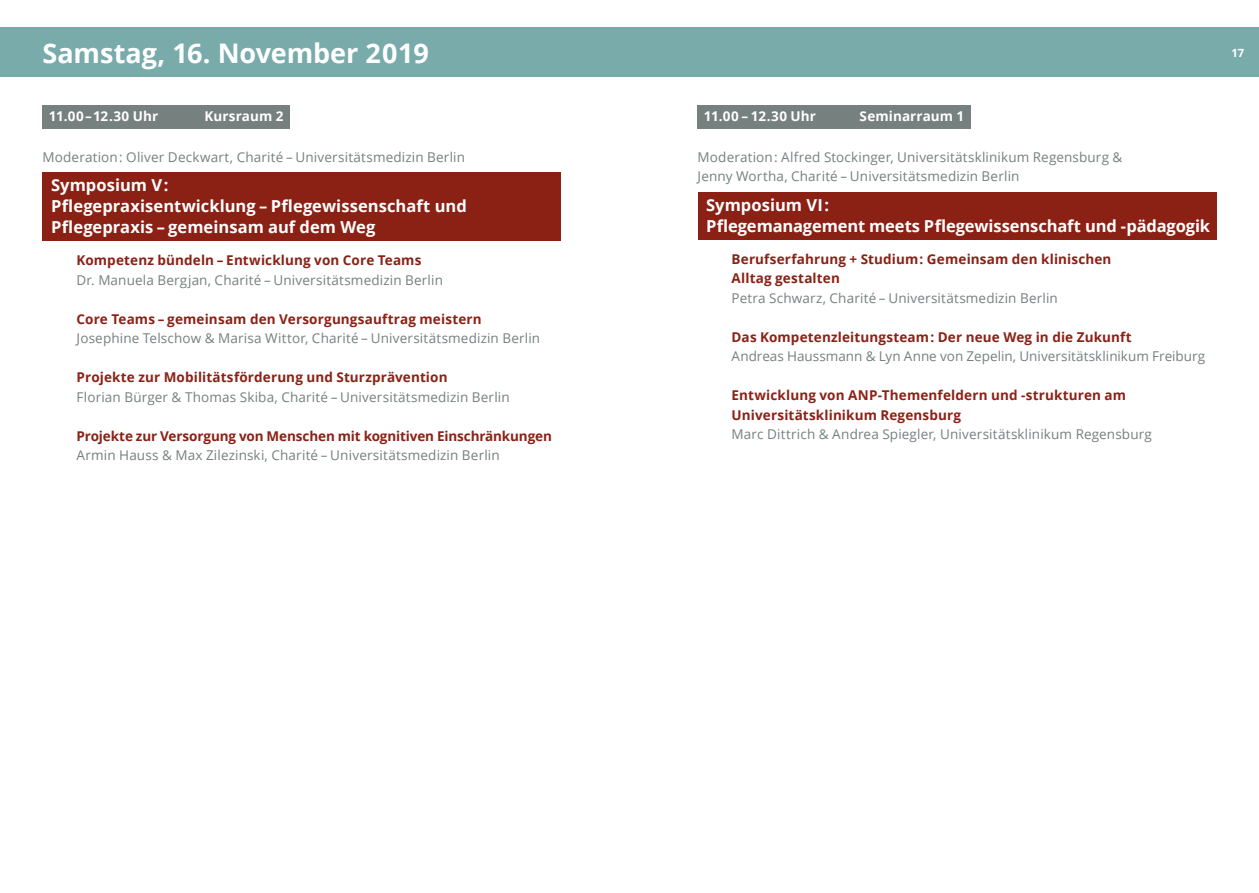
<style>
.page{position:relative;width:1259px;height:893px;background:#fff}
.page>*{position:absolute;margin:0;border:0;box-sizing:border-box;transform-origin:0 0}
.t1{font:700 27px "Open Sans";color:#fff}
.t2{font:700 16.5px/21px "Open Sans";color:#fff}
.t3{font:13.5px/19.5px "Open Sans";letter-spacing:.01em;color:#76807f}
.t4{font:700 13.5px/19.5px "Open Sans";letter-spacing:.01em;color:#8b2115}
.t5{font:700 13.5px "Open Sans";letter-spacing:-.01em;color:#8b2115}
.t6{font:700 13.5px "Open Sans";letter-spacing:.005em;color:#fff}
.t7{font:700 11.25px "Open Sans";color:#fff}
</style>
<div class="page">
<div style="left:0;top:28px;width:1259px;height:49px;background:#78abaa"></div>
<div style="left:43px;top:105px;width:247px;height:23px;background:#76807f"></div>
<div style="left:43px;top:173px;width:518px;height:68px;background:#8b2115"></div>
<div style="left:697px;top:105px;width:273px;height:23px;background:#76807f"></div>
<div style="left:697px;top:192px;width:519px;height:48px;background:#8b2115"></div>
<h1 class="t1" style="left:42px;top:34px;width:388px">Samstag, 16. November 2019</h1>
<p class="t7" style="left:1231px;top:44px;width:14px">17</p>
<p class="t6" style="left:49px;top:106px;width:111px">11.00 – 12.30 Uhr</p>
<p class="t6" style="left:205px;top:106px;width:80px">Kursraum 2</p>
<p class="t3" style="left:43px;top:147px;width:424px">Moderation : Oliver Deckwart, Charité – Universitätsmedizin Berlin</p>
<p class="t2" style="left:51px;top:174px;width:417px">Symposium V :<br>Pflegepraxisentwicklung – Pflegewissenschaft und<br>Pflegepraxis – gemeinsam auf dem Weg</p>
<p class="t4" style="left:77px;top:250px;width:346px">Kompetenz bündeln – Entwicklung von Core Teams</p>
<p class="t3" style="left:77px;top:270px;width:368px">Dr. Manuela Bergjan, Charité – Universitätsmedizin Berlin</p>
<p class="t4" style="left:77px;top:309px;width:406px">Core Teams – gemeinsam den Versorgungsauftrag meistern</p>
<p class="t3" style="left:77px;top:328px;width:465px">Josephine Telschow &amp; Marisa Wittor, Charité – Universitätsmedizin Berlin</p>
<p class="t4" style="left:77px;top:367px;width:372px">Projekte zur Mobilitätsförderung und Sturzprävention</p>
<p class="t3" style="left:77px;top:387px;width:434px">Florian Bürger &amp; Thomas Skiba, Charité – Universitätsmedizin Berlin</p>
<p class="t5" style="left:77px;top:426px;width:477px">Projekte zur Versorgung von Menschen mit kognitiven Einschränkungen</p>
<p class="t3" style="left:77px;top:445px;width:425px">Armin Hauss &amp; Max Zilezinski, Charité – Universitätsmedizin Berlin</p>
<p class="t6" style="left:704px;top:106px;width:114px">11.00 – 12.30 Uhr</p>
<p class="t6" style="left:859px;top:106px;width:106px">Seminarraum 1</p>
<p class="t3" style="left:697px;top:147px;width:426px">Moderation : Alfred Stockinger, Universitätsklinikum Regensburg &amp;<br>Jenny Wortha, Charité – Universitätsmedizin Berlin</p>
<p class="t2" style="left:706px;top:194px;width:505px">Symposium VI :<br>Pflegemanagement meets Pflegewissenschaft und -pädagogik</p>
<p class="t4" style="left:731px;top:249px;width:381px">Berufserfahrung + Studium : Gemeinsam den klinischen<br>Alltag gestalten</p>
<p class="t3" style="left:731px;top:288px;width:328px">Petra Schwarz, Charité – Universitätsmedizin Berlin</p>
<p class="t4" style="left:731px;top:327px;width:402px">Das Kompetenzleitungsteam : Der neue Weg in die Zukunft</p>
<p class="t3" style="left:731px;top:346px;width:475px">Andreas Haussmann &amp; Lyn Anne von Zepelin, Universitätsklinikum Freiburg</p>
<p class="t4" style="left:731px;top:385px;width:396px">Entwicklung von ANP-Themenfeldern und -strukturen am<br>Universitätsklinikum Regensburg</p>
<p class="t3" style="left:731px;top:424px;width:422px">Marc Dittrich &amp; Andrea Spiegler, Universitätsklinikum Regensburg</p>
</div>
